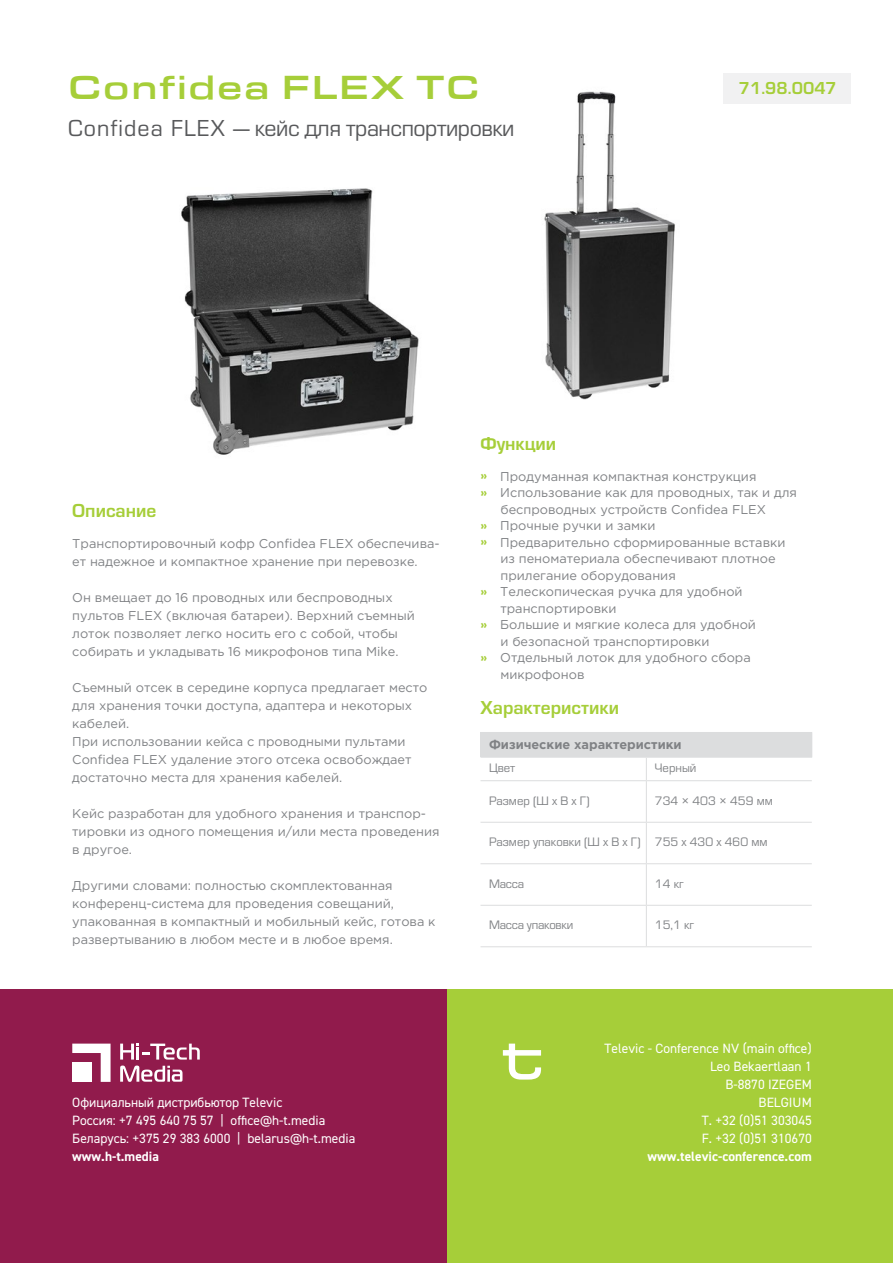
<style>
.page{position:relative;width:893px;height:1263px;background:#fff}
.page>*{position:absolute;margin:0;border:0;box-sizing:border-box;transform-origin:0 0}
.t1{font:500 34.5px "Eurostile Ext";letter-spacing:.05em;color:#a6ce39}
.t2{font:24px "Eurostile";letter-spacing:-.02em;color:#58595b}
.t3{font:700 19.5px "Eurostile";color:#a6ce39}
.t4{font:700 18px "Eurostile";color:#a6ce39}
.t5{font:13.5px/18px "DIN2014";color:#fff}
.t6{font:700 13.5px "DIN2014";color:#fff}
.t7{font:12.75px/18px "Gotham Pro";color:#808285}
.t8{font:12.75px "Eurostile";color:#808285}
.t9{font:700 12.75px "Gotham Pro";color:#808285}
.s1{font-family:"Eurostile Ext";font-weight:900;font-size:10.5px;color:#a6ce39}
</style>
<div class="page">
<img style="left:544px;top:91px;width:258px;height:309px">
<div style="left:722px;top:73px;width:128px;height:30px;background:#f1f1f2"></div>
<img style="left:181px;top:188px;width:238px;height:267px">
<div style="left:0;top:990px;width:893px;height:273px;background:#a6ce39"></div>
<div style="left:0;top:990px;width:446px;height:273px;background:#911b4c"></div>
<svg style="left:120px;top:1043px;width:80px;height:16px"></svg>
<svg style="left:72px;top:1043px;width:39px;height:39px"></svg>
<div style="left:72px;top:1063px;width:19px;height:19px;background:#fff"></div>
<svg style="left:120px;top:1065px;width:62px;height:17px"></svg>
<svg style="left:503px;top:1043px;width:38px;height:36px"></svg>
<div style="left:480px;top:732px;width:332px;height:25px;background:#dcddde"></div>
<hr style="left:480px;top:780px;width:166px;height:1px;background:#dcddde">
<hr style="left:646px;top:780px;width:166px;height:1px;background:#dcddde">
<hr style="left:480px;top:757px;width:166px;height:1px;background:#dcddde">
<hr style="left:480px;top:822px;width:166px;height:1px;background:#dcddde">
<hr style="left:480px;top:863px;width:166px;height:1px;background:#dcddde">
<hr style="left:480px;top:905px;width:166px;height:1px;background:#dcddde">
<hr style="left:646px;top:757px;width:166px;height:1px;background:#dcddde">
<svg style="left:646px;top:758px;width:1px;height:22px"></svg>
<hr style="left:646px;top:781px;width:1px;height:41px;background:#dcddde">
<hr style="left:646px;top:822px;width:166px;height:1px;background:#dcddde">
<hr style="left:646px;top:823px;width:1px;height:40px;background:#dcddde">
<hr style="left:646px;top:863px;width:166px;height:1px;background:#dcddde">
<hr style="left:646px;top:864px;width:1px;height:41px;background:#dcddde">
<hr style="left:646px;top:905px;width:166px;height:1px;background:#dcddde">
<hr style="left:646px;top:906px;width:1px;height:40px;background:#dcddde">
<hr style="left:480px;top:946px;width:166px;height:1px;background:#dcddde">
<hr style="left:646px;top:946px;width:166px;height:1px;background:#dcddde">
<h1 class="t1" style="left:68px;top:68px;width:413px">Confidea FLEX TC</h1>
<h3 class="t4" style="left:739px;top:78px;width:100px">71.98.0047</h3>
<h2 class="t2" style="left:68px;top:115px;width:448px">Confidea FLEX — кейс для транспортировки</h2>
<h3 class="t3" style="left:72px;top:500px;width:86px">Описание</h3>
<p class="t7" style="left:72px;top:535px;width:369px">Транспортировочный кофр Confidea FLEX обеспечива&shy;ет надежное и компактное хранение при перевозке.</p>
<p class="t7" style="left:72px;top:589px;width:344px">Он вмещает до 16 проводных или беспроводных пультов FLEX (включая батареи). Верхний съемный лоток позволяет легко носить его с собой, чтобы собирать и укладывать 16 микрофонов типа Mike.</p>
<p class="t7" style="left:72px;top:679px;width:357px">Съемный отсек в середине корпуса предлагает место для хранения точки доступа, адаптера и некоторых кабелей.<br>При использовании кейса с проводными пультами Confidea FLEX удаление этого отсека освобождает достаточно места для хранения кабелей.</p>
<p class="t7" style="left:72px;top:805px;width:369px">Кейс разработан для удобного хранения и транспор&shy;тировки из одного помещения и/или места проведения в другое.</p>
<p class="t7" style="left:72px;top:877px;width:365px">Другими словами: полностью скомплектованная конференц-система для проведения совещаний, упакованная в компактный и мобильный кейс, готова к развертыванию в любом месте и в любое время.</p>
<p class="t5" style="left:72px;top:1093px;width:285px">Официальный дистрибьютор Televic<br>Россия: +7 495 640 75 57 | office@h-t.media<br>Беларусь: +375 29 383 6000 | belarus@h-t.media</p>
<p class="t6" style="left:72px;top:1147px;width:88px">www.h-t.media</p>
<h3 class="t3" style="left:480px;top:432px;width:77px">Функции</h3>
<p class="t7" style="left:480px;top:467px;width:277px"><span class="s1">»</span> Продуманная компактная конструкция</p>
<p class="t7" style="left:480px;top:484px;width:318px"><span class="s1">»</span> Использование как для проводных, так и для</p>
<p class="t7" style="left:500px;top:500px;width:267px">беспроводных устройств Confidea FLEX</p>
<p class="t7" style="left:480px;top:517px;width:176px"><span class="s1">»</span> Прочные ручки и замки</p>
<p class="t7" style="left:480px;top:533px;width:306px"><span class="s1">»</span> Предварительно сформированные вставки</p>
<p class="t7" style="left:500px;top:550px;width:277px">из пеноматериала обеспечивают плотное</p>
<p class="t7" style="left:500px;top:566px;width:177px">прилегание оборудования</p>
<p class="t7" style="left:480px;top:583px;width:264px"><span class="s1">»</span> Телескопическая ручка для удобной</p>
<p class="t7" style="left:500px;top:599px;width:117px">транспортировки</p>
<p class="t7" style="left:480px;top:616px;width:277px"><span class="s1">»</span> Большие и мягкие колеса для удобной</p>
<p class="t7" style="left:500px;top:632px;width:210px">и безопасной транспортировки</p>
<p class="t7" style="left:480px;top:649px;width:272px"><span class="s1">»</span> Отдельный лоток для удобного сбора</p>
<p class="t7" style="left:500px;top:665px;width:85px">микрофонов</p>
<h3 class="t3" style="left:481px;top:697px;width:140px">Характеристики</h3>
<p class="t9" style="left:489px;top:737px;width:194px">Физические характеристики</p>
<p class="t8" style="left:489px;top:761px;width:28px">Цвет</p>
<p class="t8" style="left:655px;top:761px;width:43px">Черный</p>
<p class="t8" style="left:489px;top:794px;width:102px">Размер (Ш x В x Г)</p>
<p class="t8" style="left:655px;top:794px;width:120px">734 × 403 × 459 мм</p>
<p class="t8" style="left:489px;top:835px;width:280px">Размер упаковки (Ш x В x Г) 755 x 430 x 460 мм</p>
<p class="t8" style="left:489px;top:877px;width:37px">Масса</p>
<p class="t8" style="left:655px;top:877px;width:30px">14 кг</p>
<p class="t8" style="left:489px;top:918px;width:86px">Масса упаковки</p>
<p class="t8" style="left:655px;top:918px;width:41px">15,1 кг</p>
<p class="t5" style="left:605px;top:1039px;width:209px;text-align:right">Televic - Conference NV (main office)<br>Leo Bekaertlaan 1<br>B-8870 IZEGEM<br>BELGIUM<br>T. +32 (0)51 303045<br>F. +32 (0)51 310670</p>
<p class="t6" style="left:647px;top:1147px;width:166px">www.televic-conference.com</p>
</div>
